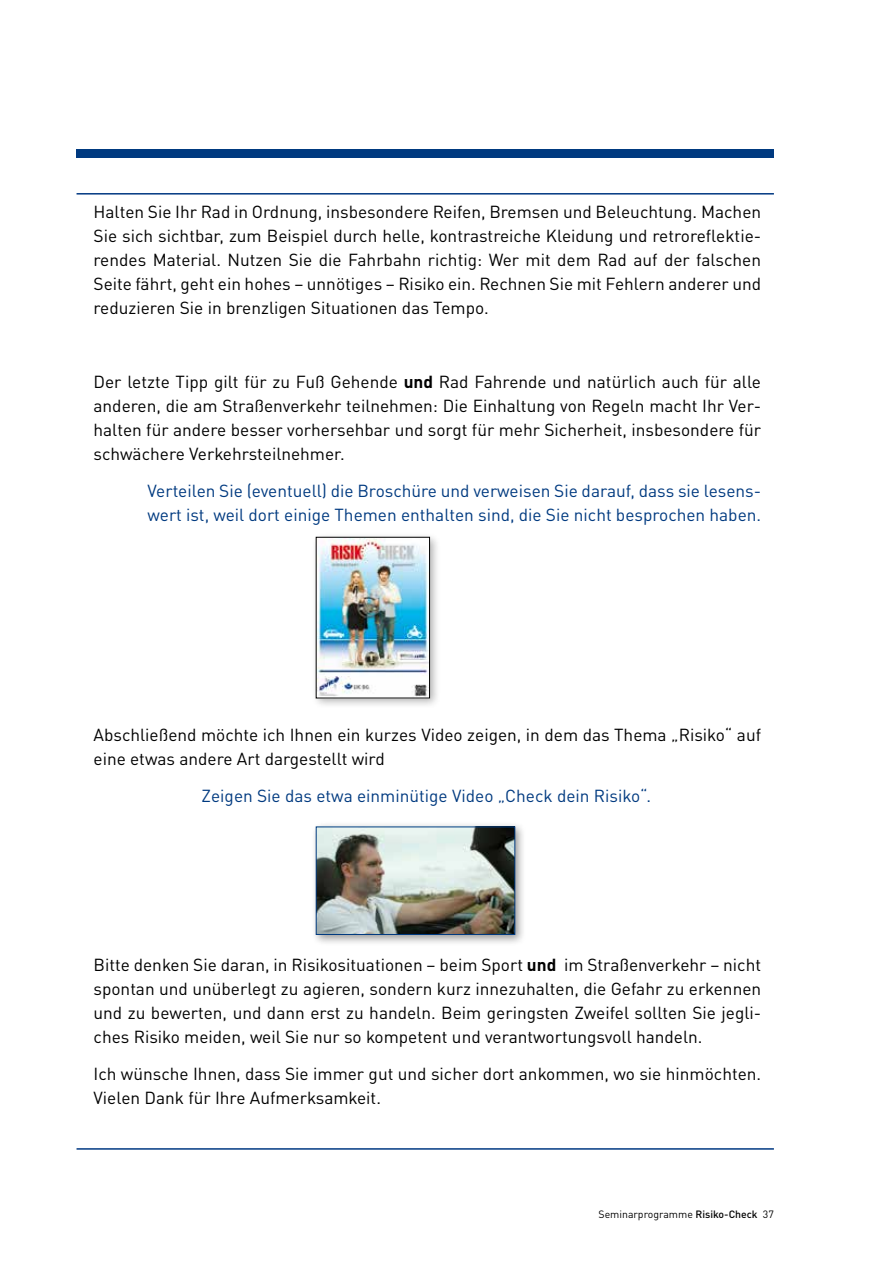
<style>
.page{position:relative;width:893px;height:1263px;background:#fff}
.page>*{position:absolute;margin:0;border:0;box-sizing:border-box;transform-origin:0 0}
.t1{font:17.25px/24px "DINOT";color:#000;text-align:justify}
.t2{font:17.25px/24px "DINOT";color:#003a80}
.t3{font:10.5px "DINOT";color:#000}
.s1{font-weight:700}
.s2{font-weight:500}
</style>
<div class="page">
<div style="left:77px;top:149px;width:697px;height:8px;background:#003a80"></div>
<hr style="left:77px;top:193px;width:697px;height:2px;background:#003882">
<hr style="left:77px;top:1148px;width:697px;height:2px;background:#003882">
<div style="left:311px;top:532px;width:129px;height:177px;background:#000;opacity:.3"></div>
<img style="left:318px;top:539px;width:110px;height:157px">
<div style="left:316px;top:537px;width:114px;height:161px;border:1px solid #000"></div>
<div style="left:311px;top:821px;width:215px;height:125px;background:#000;opacity:.4"></div>
<img style="left:318px;top:829px;width:195px;height:103px">
<p class="t1" style="left:94px;top:200px;width:669px">Halten Sie Ihr Rad in Ordnung, insbesondere Reifen, Bremsen und Beleuchtung. Machen Sie sich sichtbar, zum Beispiel durch helle, kontrastreiche Kleidung und retroreflektie&shy;rendes Material. Nutzen Sie die Fahrbahn richtig: Wer mit dem Rad auf der falschen Seite fährt, geht ein hohes – unnötiges – Risiko ein. Rechnen Sie mit Fehlern anderer und reduzieren Sie in brenzligen Situationen das Tempo.</p>
<p class="t1" style="left:94px;top:369px;width:669px">Der letzte Tipp gilt für zu Fuß Gehende <span class="s1">und</span> Rad Fahrende und natürlich auch für alle anderen, die am Straßenverkehr teilnehmen: Die Einhaltung von Regeln macht Ihr Ver&shy;halten für andere besser vorhersehbar und sorgt für mehr Sicherheit, insbesondere für schwächere Verkehrsteilnehmer.</p>
<p class="t2" style="left:148px;top:478px;width:615px">Verteilen Sie (eventuell) die Broschüre und verweisen Sie darauf, dass sie lesens&shy;wert ist, weil dort einige Themen enthalten sind, die Sie nicht besprochen haben.</p>
<p class="t1" style="left:94px;top:723px;width:669px">Abschließend möchte ich Ihnen ein kurzes Video zeigen, in dem das Thema „Risiko“ auf eine etwas andere Art dargestellt wird</p>
<p class="t2" style="left:202px;top:783px;width:451px">Zeigen Sie das etwa einminütige Video „Check dein Risiko“.</p>
<p class="t1" style="left:94px;top:953px;width:669px">Bitte denken Sie daran, in Risikosituationen – beim Sport <span class="s1">und</span> im Straßenverkehr – nicht spontan und unüberlegt zu agieren, sondern kurz innezuhalten, die Gefahr zu erkennen und zu bewerten, und dann erst zu handeln. Beim geringsten Zweifel sollten Sie jegli&shy;ches Risiko meiden, weil Sie nur so kompetent und verantwortungsvoll handeln.</p>
<p class="t1" style="left:94px;top:1062px;width:669px">Ich wünsche Ihnen, dass Sie immer gut und sicher dort ankommen, wo sie hinmöchten.<br>Vielen Dank für Ihre Aufmerksamkeit.</p>
<p class="t3" style="left:598px;top:1208px;width:177px">Seminarprogramme <span class="s2">Risiko-Check</span> 37</p>
</div>
